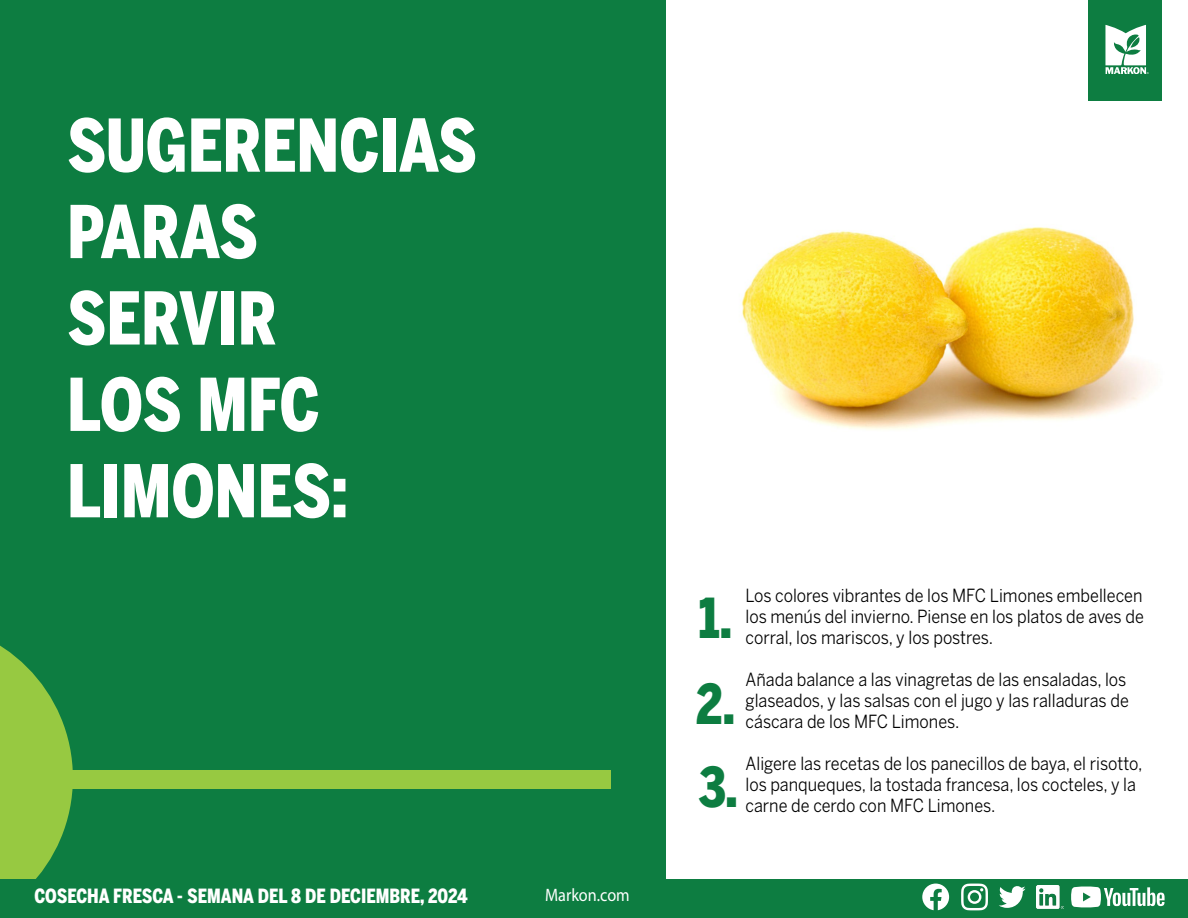
<style>
.page{position:relative;width:1188px;height:918px;background:#fff}
.page>*{position:absolute;margin:0;border:0;box-sizing:border-box;transform-origin:0 0}
.t1{font:900 72px/86.4px "Benton Sans Cond";color:#fff;scale:.9 1}
.t2{font:900 54.6px/86.4px "Benton Sans Cond";color:#0d7d41;scale:.9 1}
.t3{font:900 19.5px "Benton Sans Cond";color:#fff;scale:.9 1}
.t4{font:18px/21px "Benton Sans";color:#000;scale:.9 1}
.t5{font:18px "Myriad Pro";color:#fff;scale:.9 1}
</style>
<div class="page">
<img style="left:742px;top:227px;width:410px;height:203px">
<div style="left:0;top:0;width:665px;height:918px;background:#0d7d41"></div>
<svg style="left:0;top:645px;width:73px;height:234px"></svg>
<div style="left:0;top:771px;width:610px;height:18px;background:#97c941"></div>
<div style="left:0;top:879px;width:1188px;height:39px;background:#0d7d41"></div>
<svg style="left:922px;top:884px;width:27px;height:26px"></svg>
<svg style="left:961px;top:884px;width:27px;height:26px"></svg>
<svg style="left:999px;top:886px;width:27px;height:22px"></svg>
<img style="left:1036px;top:886px;width:27px;height:22px">
<svg style="left:1071px;top:887px;width:94px;height:20px"></svg>
<div style="left:1089px;top:0;width:73px;height:100px;background:#0d7d41"></div>
<svg style="left:1105px;top:25px;width:44px;height:48px"></svg>
<h1 class="t1" style="left:67px;top:102px;width:457px">SUGERENCIAS<br>PARAS<br>SERVIR<br>LOS MFC<br>LIMONES:</h1>
<p class="t3" style="left:34px;top:884px;width:483px">COSECHA FRESCA - SEMANA DEL 8 DE DECIEMBRE, 2024</p>
<p class="t5" style="left:545px;top:883px;width:96px">Markon.com</p>
<h2 class="t2" style="left:696px;top:574px;width:45px">1.<br>2.</h2>
<h2 class="t2" style="left:699px;top:744px;width:44px">3.</h2>
<p class="t4" style="left:746px;top:584px;width:444px;text-align:justify">Los colores vibrantes de los MFC Limones embellecen los menús del invierno. Piense en los platos de aves de corral, los mariscos, y los postres.</p>
<p class="t4" style="left:746px;top:668px;width:427px">Añada balance a las vinagretas de las ensaladas, los glaseados, y las salsas con el jugo y las ralladuras de cáscara de los MFC Limones.</p>
<p class="t4" style="left:746px;top:753px;width:442px">Aligere las recetas de los panecillos de baya, el risotto, los panqueques, la tostada francesa, los cocteles, y la carne de cerdo con MFC Limones.</p>
</div>
